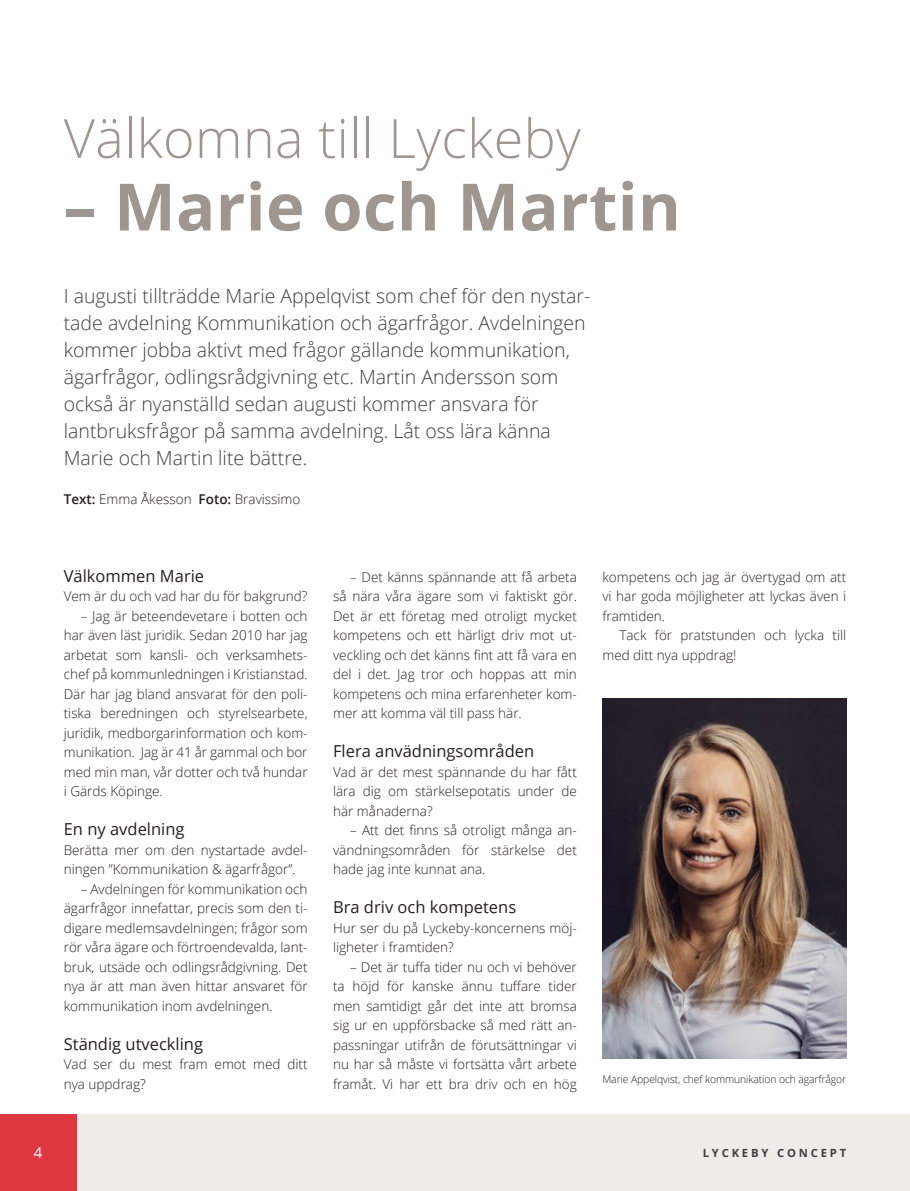
<style>
.page{position:relative;width:910px;height:1191px;background:#fff}
.page>*{position:absolute;margin:0;border:0;box-sizing:border-box;transform-origin:0 0}
.t1{font:700 65.25px "Open Sans";letter-spacing:.005em;color:#9e968f}
.t2{font:300 54px "Open Sans";letter-spacing:.005em;color:#9e968f}
.t3{font:300 19.5px/27px "Open Sans";color:#3e3e3f}
.t4{font:16.5px "Open Sans";color:#231f20}
.t5{font:15px "Open Sans";color:#fff}
.t6{font:300 13.5px/19.5px "Open Sans";color:#231f20;text-align:justify}
.t7{font:700 11.25px "Open Sans";letter-spacing:.25em;color:#3e3e3f}
.t8{font:300 10.5px "Open Sans";letter-spacing:-.01em;color:#231f20}
.s1{font-weight:600}
</style>
<div class="page">
<div style="left:0;top:1114px;width:910px;height:77px;background:#efece8"></div>
<div style="left:0;top:1114px;width:77px;height:77px;background:#de3740"></div>
<img style="left:602px;top:699px;width:244px;height:359px">
<h2 class="t2" style="left:64px;top:114px;width:518px">Välkomna till Lyckeby</h2>
<h1 class="t1" style="left:64px;top:176px;width:619px">– Marie och Martin</h1>
<p class="t3" style="left:64px;top:283px;width:528px">I augusti tillträdde Marie Appelqvist som chef för den nystar&shy;tade avdelning Kommunikation och ägarfrågor. Avdelningen kommer jobba aktivt med frågor gällande kommunikation, ägarfrågor, odlingsrådgivning etc. Martin Andersson som också är nyanställd sedan augusti kommer ansvara för lantbruksfrågor på samma avdelning. Låt oss lära känna Marie och Martin lite bättre.</p>
<p class="t6" style="left:64px;top:490px;width:238px"><span class="s1">Text:</span> Emma Åkesson <span class="s1">Foto:</span> Bravissimo</p>
<p class="t4" style="left:64px;top:568px;width:142px">Välkommen Marie</p>
<p class="t6" style="left:64px;top:587px;width:245px">Vem är du och vad har du för bakgrund?</p>
<p class="t6" style="left:64px;top:607px;width:245px;text-indent:17px">– Jag är beteendevetare i botten och har även läst juridik. Sedan 2010 har jag arbetat som kansli- och verksamhets&shy;chef på kommunledningen i Kristianstad.<br>Där har jag bland ansvarat för den poli&shy;tiska beredningen och styrelsearbete, juridik, medborgarinformation och kom&shy;munikation. Jag är 41 år gammal och bor med min man, vår dotter och två hundar i Gärds Köpinge.</p>
<p class="t4" style="left:64px;top:821px;width:122px">En ny avdelning</p>
<p class="t6" style="left:64px;top:841px;width:245px">Berätta mer om den nystartade avdel&shy;ningen ”Kommunikation &amp; ägarfrågor”.</p>
<p class="t6" style="left:64px;top:880px;width:245px;text-indent:17px">– Avdelningen för kommunikation och ägarfrågor innefattar, precis som den ti&shy;digare medlemsavdelningen; frågor som rör våra ägare och förtroendevalda, lant&shy;bruk, utsäde och odlingsrådgivning. Det nya är att man även hittar ansvaret för kommunikation inom avdelningen.</p>
<p class="t4" style="left:64px;top:1036px;width:141px">Ständig utveckling</p>
<p class="t6" style="left:64px;top:1055px;width:245px">Vad ser du mest fram emot med ditt nya uppdrag?</p>
<p class="t6" style="left:333px;top:568px;width:245px;text-indent:17px">– Det känns spännande att få arbeta så nära våra ägare som vi faktiskt gör.<br>Det är ett företag med otroligt mycket kompetens och ett härligt driv mot ut&shy;veckling och det känns fint att få vara en del i det. Jag tror och hoppas att min kompetens och mina erfarenheter kom&shy;mer att komma väl till pass här.</p>
<p class="t4" style="left:333px;top:743px;width:203px">Flera anvädningsområden</p>
<p class="t6" style="left:333px;top:763px;width:245px">Vad är det mest spännande du har fått lära dig om stärkelsepotatis under de här månaderna?</p>
<p class="t6" style="left:333px;top:820px;width:245px;text-indent:17px">– Att det finns så otroligt många an&shy;vändningsområden för stärkelse det hade jag inte kunnat ana.</p>
<p class="t4" style="left:333px;top:899px;width:185px">Bra driv och kompetens</p>
<p class="t6" style="left:333px;top:919px;width:245px">Hur ser du på Lyckeby-koncernens möj&shy;ligheter i framtiden?</p>
<p class="t6" style="left:333px;top:956px;width:245px;text-indent:17px">– Det är tuffa tider nu och vi behöver ta höjd för kanske ännu tuffare tider men samtidigt går det inte att bromsa sig ur en uppförsbacke så med rätt an&shy;passningar utifrån de förutsättningar vi nu har så måste vi fortsätta vårt arbete framåt. Vi har ett bra driv och en hög</p>
<p class="t6" style="left:602px;top:568px;width:245px">kompetens och jag är övertygad om att vi har goda möjligheter att lyckas även i framtiden.</p>
<p class="t6" style="left:602px;top:626px;width:245px;text-indent:17px">Tack för pratstunden och lycka till med ditt nya uppdrag!</p>
<p class="t8" style="left:602px;top:1074px;width:245px">Marie Appelqvist, chef kommunikation och ägarfrågor</p>
<p class="t5" style="left:34px;top:1145px;width:10px">4</p>
<p class="t7" style="left:703px;top:1147px;width:145px">LYCKEBY CONCEPT</p>
</div>
